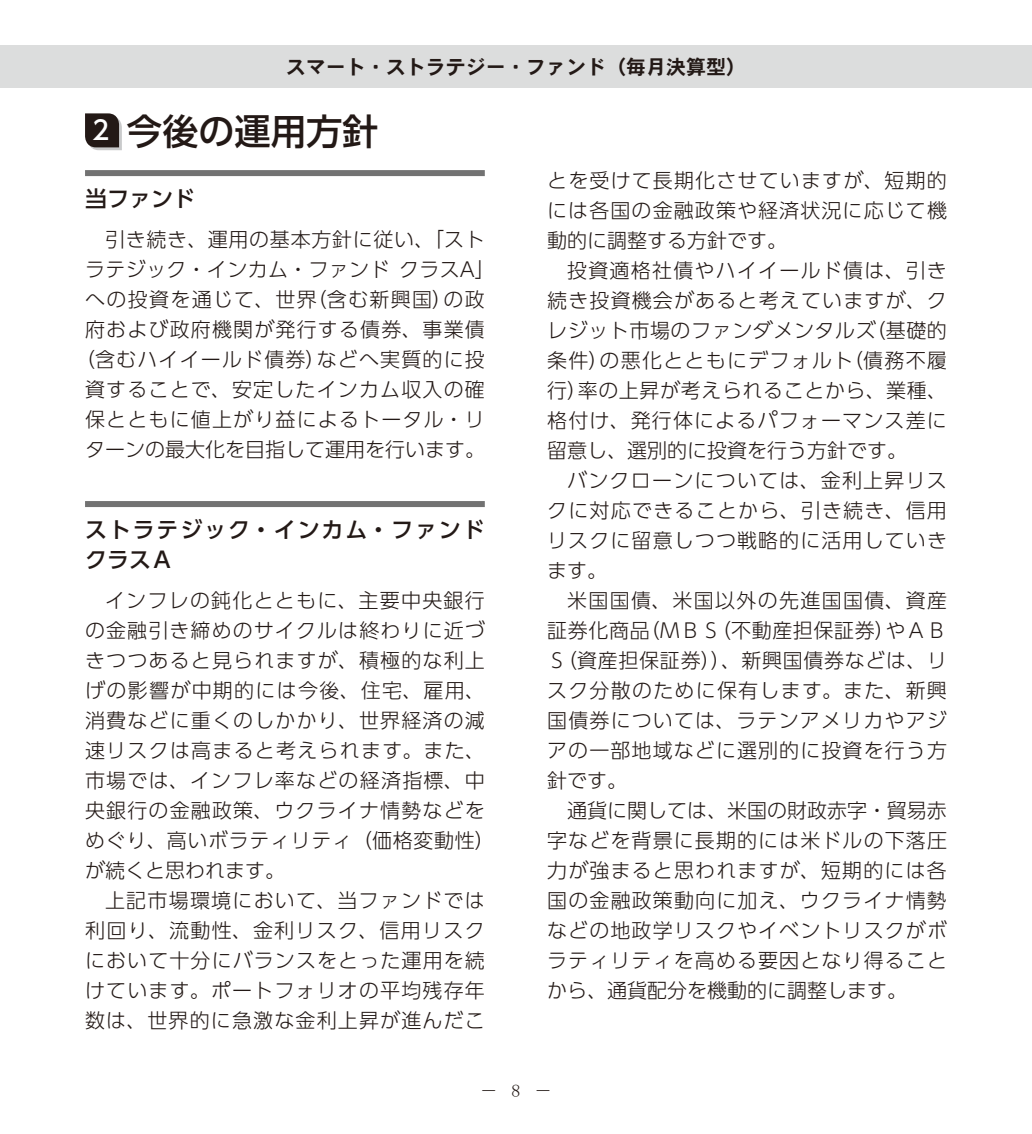
<style>
.page{position:relative;width:1032px;height:1134px;background:#fff}
.page>*{position:absolute;margin:0;border:0;box-sizing:border-box;transform-origin:0 0}
.t1{font:500 36px "UD Shin Go Pro";color:#231916}
.t2{font:500 22px/30px "UD Shin Go Pro";letter-spacing:.085em;color:#231916}
.t3{font:300 20px/30px "UD Shin Go Pro";letter-spacing:.06em;color:#231916;text-align:justify}
.t4{font:20px "DFHS Gothic R Pro 6 W7";color:#231916}
.t5{font:300 20px "UD Shin Go Pro";letter-spacing:.02em;color:#231916}
.t6{font:300 20px "UD Shin Go Pro";color:#231916}
.t7{font:300 20px "UD Shin Go Pro";letter-spacing:.035em;color:#231916}
.t8{font:18px "MS Mincho";color:#231916}
.s1{font-family:"DFHS Gothic W7 WIN RKSJ H"}
.s2{font-size:26px;color:#fff}
</style>
<div class="page">
<div style="left:0;top:45px;width:1032px;height:43px;background:#dcdddd"></div>
<div style="left:85px;top:170px;width:400px;height:6px;background:#727272"></div>
<div style="left:85px;top:501px;width:400px;height:6px;background:#727272"></div>
<svg style="left:85px;top:113px;width:37px;height:37px"></svg>
<p class="t4" style="left:286px;top:55px;width:461px">スマート・ストラテジー・ファンド<span class="s1">（</span>毎月決算型<span class="s1">）</span></p>
<h1 class="t1" style="left:92px;top:102px;width:288px"><span class="s2">2</span> 今後の運用方針</h1>
<p class="t2" style="left:85px;top:183px;width:111px">当ファンド</p>
<p class="t7" style="left:105px;top:223px;width:381px">引き続き、運用の基本方針に従い、「スト</p>
<p class="t5" style="left:85px;top:253px;width:411px">ラテジック・インカム・ファンドクラスA」</p>
<p class="t3" style="left:85px;top:284px;width:401px">への投資を通じて、世界（含む新興国）の政</p>
<p class="t3" style="left:85px;top:314px;width:401px">府および政府機関が発行する債券、事業債</p>
<p class="t3" style="left:75px;top:344px;width:411px">（含むハイイールド債券）などへ実質的に投</p>
<p class="t3" style="left:85px;top:374px;width:401px">資することで、安定したインカム収入の確</p>
<p class="t3" style="left:85px;top:404px;width:401px">保とともに値上がり益によるトータル・リ</p>
<p class="t6" style="left:85px;top:433px;width:401px">ターンの最大化を目指して運用を行います。</p>
<p class="t2" style="left:85px;top:514px;width:401px">ストラテジック・インカム・ファンドクラスＡ</p>
<p class="t3" style="left:85px;top:585px;width:411px;text-align:left;text-indent:20px">インフレの鈍化とともに、主要中央銀行の金融引き締めのサイクルは終わりに近づきつつあると見られますが、積極的な利上げの影響が中期的には今後、住宅、雇用、消費などに重くのしかかり、世界経済の減速リスクは高まると考えられます。また、市場では、インフレ率などの経済指標、中央銀行の金融政策、ウクライナ情勢などをめぐり、高いボラティリティ（価格変動性）が続くと思われます。</p>
<p class="t3" style="left:85px;top:885px;width:401px;text-indent:20px">上記市場環境において、当ファンドでは利回り、流動性、金利リスク、信用リスクにおいて十分にバランスをとった運用を続けています。ポートフォリオの平均残存年数は、世界的に急激な金利上昇が進んだこ</p>
<p class="t3" style="left:547px;top:164px;width:401px">とを受けて長期化させていますが、短期的には各国の金融政策や経済状況に応じて機動的に調整する方針です。</p>
<p class="t3" style="left:547px;top:254px;width:401px;text-indent:20px">投資適格社債やハイイールド債は、引き続き投資機会があると考えていますが、クレジット市場のファンダメンタルズ（基礎的条件）の悪化とともにデフォルト（債務不履行）率の上昇が考えられることから、業種、格付け、発行体によるパフォーマンス差に留意し、選別的に投資を行う方針です。</p>
<p class="t3" style="left:547px;top:464px;width:401px;text-indent:20px">バンクローンについては、金利上昇リスクに対応できることから、引き続き、信用リスクに留意しつつ戦略的に活用していきます。</p>
<p class="t3" style="left:547px;top:584px;width:401px;text-indent:20px">米国国債、米国以外の先進国国債、資産証券化商品（ＭＢＳ（不動産担保証券）やＡＢＳ（資産担保証券））、新興国債券などは、リスク分散のために保有します。また、新興国債券については、ラテンアメリカやアジアの一部地域などに選別的に投資を行う方針です。</p>
<p class="t3" style="left:547px;top:794px;width:401px;text-indent:20px">通貨に関しては、米国の財政赤字・貿易赤字などを背景に長期的には米ドルの下落圧力が強まると思われますが、短期的には各国の金融政策動向に加え、ウクライナ情勢などの地政学リスクやイベントリスクがボラティリティを高める要因となり得ることから、通貨配分を機動的に調整します。</p>
<p class="t8" style="left:511px;top:1081px;width:11px">8</p>
<p class="t8" style="left:480px;top:1081px;width:74px">－　　－</p>
</div>
